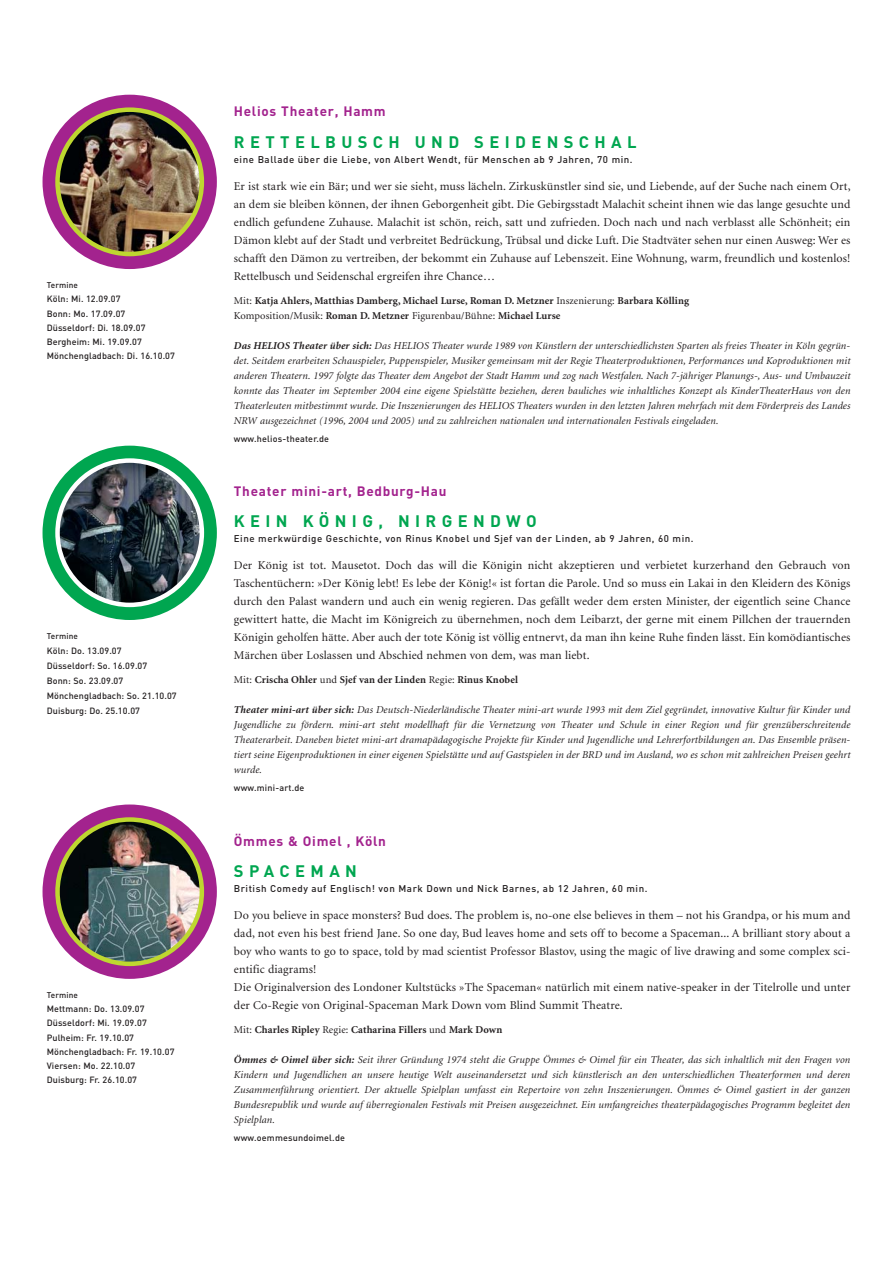
<style>
.page{position:relative;width:893px;height:1263px;background:#fff}
.page>*{position:absolute;margin:0;border:0;box-sizing:border-box;transform-origin:0 0}
.t1{font:700 16.5px "DIN";letter-spacing:.325em;color:#00a650}
.t2{font:700 13.5px "DIN";letter-spacing:.055em;color:#a3238e}
.t3{font:12px/18px "Minion LT";letter-spacing:.01em;color:#231f20;text-align:justify}
.t4{font:italic 10.5px/15px "Minion LT";letter-spacing:.01em;color:#231f20;text-align:justify}
.t5{font:700 10.5px/15px "Minion LT";letter-spacing:.01em;color:#231f20}
.t6{font:500 9.75px "DIN";letter-spacing:.055em;color:#231f20}
.t7{font:500 9px/14.2px "DIN";letter-spacing:.01em;color:#231f20}
.t8{font:500 8.25px "DIN";letter-spacing:.01em;color:#231f20}
.s1{font-weight:400}
.s2{font-weight:700}
</style>
<div class="page">
<div style="left:43px;top:95px;width:174px;height:174px;background:#a3238e;border-radius:50%"></div>
<img style="left:55px;top:107px;width:149px;height:149px">
<div style="left:43px;top:446px;width:174px;height:174px;background:#00a650;border-radius:50%"></div>
<svg style="left:55px;top:458px;width:149px;height:149px"></svg>
<div style="left:43px;top:804px;width:174px;height:175px;background:#a3238e;border-radius:50%"></div>
<img style="left:55px;top:817px;width:149px;height:149px">
<p class="t8" style="left:47px;top:282px;width:33px">Termine</p>
<p class="t7" style="left:47px;top:293px;width:130px">Köln: Mi. 12.09.07<br>Bonn: Mo. 17.09.07<br>Düsseldorf: Di. 18.09.07<br>Bergheim: Mi. 19.09.07<br>Mönchengladbach: Di. 16.10.07</p>
<p class="t8" style="left:47px;top:633px;width:33px">Termine</p>
<p class="t7" style="left:47px;top:644px;width:131px;line-height:15px">Köln: Do. 13.09.07<br>Düsseldorf: So. 16.09.07<br>Bonn: So. 23.09.07<br>Mönchengladbach: So. 21.10.07<br>Duisburg: Do. 25.10.07</p>
<p class="t8" style="left:47px;top:992px;width:33px">Termine</p>
<p class="t7" style="left:47px;top:1003px;width:129px">Mettmann: Do. 13.09.07<br>Düsseldorf: Mi. 19.09.07<br>Pulheim: Fr. 19.10.07<br>Mönchengladbach: Fr. 19.10.07<br>Viersen: Mo. 22.10.07<br>Duisburg: Fr. 26.10.07</p>
<p class="t2" style="left:234px;top:107px;width:153px">Helios Theater, Hamm</p>
<h1 class="t1" style="left:234px;top:136px;width:404px">RETTELBUSCH UND SEIDENSCHAL</h1>
<p class="t6" style="left:234px;top:156px;width:400px">eine Ballade über die Liebe, von Albert Wendt, für Menschen ab 9 Jahren, 70 min.</p>
<p class="t3" style="left:234px;top:178px;width:618px">Er ist stark wie ein Bär; und wer sie sieht, muss lächeln. Zirkuskünstler sind sie, und Liebende, auf der Suche nach einem Ort, an dem sie bleiben können, der ihnen Geborgenheit gibt. Die Gebirgsstadt Malachit scheint ihnen wie das lange gesuchte und endlich gefundene Zuhause. Malachit ist schön, reich, satt und zufrieden. Doch nach und nach verblasst alle Schönheit; ein Dämon klebt auf der Stadt und verbreitet Bedrückung, Trübsal und dicke Luft. Die Stadtväter sehen nur einen Ausweg: Wer es schafft den Dämon zu vertreiben, der bekommt ein Zuhause auf Lebenszeit. Eine Wohnung, warm, freundlich und kostenlos!<br>Rettelbusch und Seidenschal ergreifen ihre Chance…</p>
<p class="t5" style="left:234px;top:294px;width:457px"><span class="s1">Mit:</span> Katja Ahlers, Matthias Damberg, Michael Lurse, Roman D. Metzner <span class="s1">Inszenierung:</span> Barbara Kölling<br><span class="s1">Komposition/Musik:</span> Roman D. Metzner <span class="s1">Figurenbau/Bühne:</span> Michael Lurse</p>
<p class="t4" style="left:234px;top:339px;width:618px"><span class="s2">Das HELIOS Theater über sich:</span> Das HELIOS Theater wurde 1989 von Künstlern der unterschiedlichsten Sparten als freies Theater in Köln gegrün&shy;det. Seitdem erarbeiten Schauspieler, Puppenspieler, Musiker gemeinsam mit der Regie Theaterproduktionen, Performances und Koproduktionen mit anderen Theatern. 1997 folgte das Theater dem Angebot der Stadt Hamm und zog nach Westfalen. Nach 7-jähriger Planungs-, Aus- und Umbauzeit konnte das Theater im September 2004 eine eigene Spielstätte beziehen, deren bauliches wie inhaltliches Konzept als KinderTheaterHaus von den Theaterleuten mitbestimmt wurde. Die Inszenierungen des HELIOS Theaters wurden in den letzten Jahren mehrfach mit dem Förderpreis des Landes NRW ausgezeichnet (1996, 2004 und 2005) und zu zahlreichen nationalen und internationalen Festivals eingeladen.</p>
<p class="t7" style="left:234px;top:433px;width:97px">www.helios-theater.de</p>
<p class="t2" style="left:234px;top:486px;width:214px">Theater mini-art, Bedburg-Hau</p>
<h1 class="t1" style="left:234px;top:516px;width:304px">KEIN KÖNIG, NIRGENDWO</h1>
<p class="t6" style="left:234px;top:535px;width:461px">Eine merkwürdige Geschichte, von Rinus Knobel und Sjef van der Linden, ab 9 Jahren, 60 min.</p>
<p class="t3" style="left:234px;top:558px;width:618px">Der König ist tot. Mausetot. Doch das will die Königin nicht akzeptieren und verbietet kurzerhand den Gebrauch von Taschentüchern: »Der König lebt! Es lebe der König!« ist fortan die Parole. Und so muss ein Lakai in den Kleidern des Königs durch den Palast wandern und auch ein wenig regieren. Das gefällt weder dem ersten Minister, der eigentlich seine Chance gewittert hatte, die Macht im Königreich zu übernehmen, noch dem Leibarzt, der gerne mit einem Pillchen der trauernden Königin geholfen hätte. Aber auch der tote König ist völlig entnervt, da man ihn keine Ruhe finden lässt. Ein komödiantisches Märchen über Loslassen und Abschied nehmen von dem, was man liebt.</p>
<p class="t5" style="left:234px;top:673px;width:286px"><span class="s1">Mit:</span> Crischa Ohler <span class="s1">und</span> Sjef van der Linden <span class="s1">Regie:</span> Rinus Knobel</p>
<p class="t4" style="left:234px;top:703px;width:618px"><span class="s2">Theater mini-art über sich:</span> Das Deutsch-Niederländische Theater mini-art wurde 1993 mit dem Ziel gegründet, innovative Kultur für Kinder und Jugendliche zu fördern. mini-art steht modellhaft für die Vernetzung von Theater und Schule in einer Region und für grenzüberschreitende Theaterarbeit. Daneben bietet mini-art dramapädagogische Projekte für Kinder und Jugendliche und Lehrerfortbildungen an. Das Ensemble präsen&shy;tiert seine Eigenproduktionen in einer eigenen Spielstätte und auf Gastspielen in der BRD und im Ausland, wo es schon mit zahlreichen Preisen geehrt wurde.</p>
<p class="t7" style="left:234px;top:782px;width:72px">www.mini-art.de</p>
<p class="t2" style="left:234px;top:836px;width:154px">Ömmes &amp; Oimel , Köln</p>
<h1 class="t1" style="left:234px;top:865px;width:125px">SPACEMAN</h1>
<p class="t6" style="left:234px;top:885px;width:415px">British Comedy auf Englisch! von Mark Down und Nick Barnes, ab 12 Jahren, 60 min.</p>
<p class="t3" style="left:234px;top:907px;width:618px;text-align:left">Do you believe in space monsters? Bud does. The problem is, no-one else believes in them – not his Grandpa, or his mum and dad, not even his best friend Jane. So one day, Bud leaves home and sets off to become a Spaceman... A brilliant story about a boy who wants to go to space, told by mad scientist Professor Blastov, using the magic of live drawing and some complex sci&shy;entific diagrams!<br>Die Originalversion des Londoner Kultstücks »The Spaceman« natürlich mit einem native-speaker in der Titelrolle und unter der Co-Regie von Original-Spaceman Mark Down vom Blind Summit Theatre.</p>
<p class="t5" style="left:234px;top:1023px;width:270px"><span class="s1">Mit:</span> Charles Ripley <span class="s1">Regie:</span> Catharina Fillers <span class="s1">und</span> Mark Down</p>
<p class="t4" style="left:234px;top:1053px;width:618px"><span class="s2">Ömmes &amp; Oimel über sich:</span> Seit ihrer Gründung 1974 steht die Gruppe Ömmes &amp; Oimel für ein Theater, das sich inhaltlich mit den Fragen von Kindern und Jugendlichen an unsere heutige Welt auseinandersetzt und sich künstlerisch an den unterschiedlichen Theaterformen und deren Zusammenführung orientiert. Der aktuelle Spielplan umfasst ein Repertoire von zehn Inszenierungen. Ömmes &amp; Oimel gastiert in der ganzen Bundesrepublik und wurde auf überregionalen Festivals mit Preisen ausgezeichnet. Ein umfangreiches theaterpädagogisches Programm begleitet den Spielplan.</p>
<p class="t7" style="left:234px;top:1132px;width:113px">www.oemmesundoimel.de</p>
</div>
